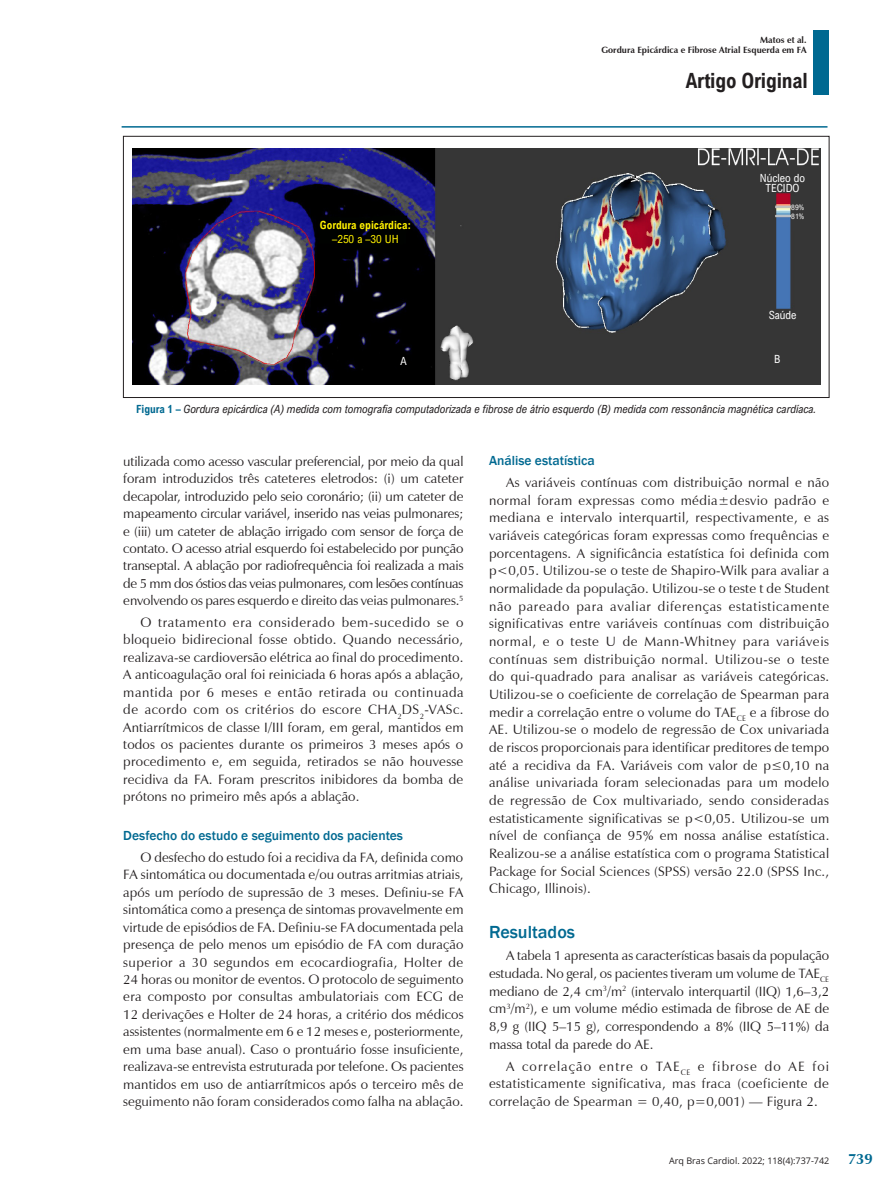
<style>
.page{position:relative;width:893px;height:1191px;background:#fff}
.page>*{position:absolute;margin:0;border:0;box-sizing:border-box;transform-origin:0 0}
.t1{font:700 21px "Arial Nova Cond";letter-spacing:-.01em;color:#231f20}
._02_-_TITULO_-_MATER{font:500 18px "Franklin Gothic";color:#006991}
.t2{font:700 15px "Zapf Humanist 601 BT";color:#006991}
._01-TEXTO_BASICO{font:13.5px/17.4px "Zapf Humanist 601 BT";letter-spacing:.01em;color:#231f20;text-align:justify}
._03_-_SUBTITULO_PRIN{font:500 13.5px "Franklin Gothic";color:#006991}
._06_-_LEGENDA_FIGURA{font:italic 11.25px "Arial Nova Cond";color:#231f20}
._02_TEXTO_TABELA_BAS{font:700 11.25px/13.5px "Arial Nova Cond";color:#fff101;text-align:center}
._02_TEXTO_TABELA_BAS-2{font:11.25px/10.5px "Arial Nova Cond";color:#fff;text-align:center}
.t3{font:700 9px/10.8px "Zapf Humanist 601 BT";color:#231f20;text-align:right}
.t4{font:9px "Open Sans";color:#231f20}
._02_TEXTO_TABELA_BAS-3{font:7.5px "Arial Nova Cond";color:#fff}
.s1{font-weight:400}
.s2{font-weight:700;font-style:normal;color:#006991}
</style>
<div class="page">
<hr style="left:122px;top:126px;width:705px;height:2px;background:#006991">
<div style="left:813px;top:30px;width:16px;height:64px;background:#006991"></div>
<div style="left:123px;top:136px;width:706px;height:262px;border:1px solid #231f20"></div>
<img style="left:132px;top:149px;width:688px;height:236px">
<p class="t3" style="left:602px;top:34px;width:206px">Matos et al.<br>Gordura Epicárdica e Fibrose Atrial Esquerda em FA</p>
<h1 class="t1" style="left:686px;top:67px;width:124px">Artigo Original</h1>
<p class="_02_TEXTO_TABELA_BAS" style="left:320px;top:218px;width:93px">Gordura epicárdica: <span class="s1">–250 a –30 UH</span></p>
<p class="_02_TEXTO_TABELA_BAS-2" style="left:760px;top:172px;width:47px">Núcleo do<br>TECIDO</p>
<p class="_02_TEXTO_TABELA_BAS-3" style="left:791px;top:203px;width:14px">89%</p>
<p class="_02_TEXTO_TABELA_BAS-3" style="left:791px;top:212px;width:14px">81%</p>
<p class="_02_TEXTO_TABELA_BAS-2" style="left:769px;top:310px;width:29px">Saúde</p>
<p class="_02_TEXTO_TABELA_BAS-2" style="left:401px;top:356px;width:8px">A</p>
<p class="_02_TEXTO_TABELA_BAS-2" style="left:774px;top:354px;width:8px">B</p>
<p class="_06_-_LEGENDA_FIGURA" style="left:136px;top:402px;width:682px"><span class="s2">Figura 1 –</span> Gordura epicárdica (A) medida com tomografia computadorizada e fibrose de átrio esquerdo (B) medida com ressonância magnética cardíaca.</p>
<p class="_01-TEXTO_BASICO" style="left:123px;top:452px;width:342px">utilizada como acesso vascular preferencial, por meio da qual foram introduzidos três cateteres eletrodos: (i) um cateter decapolar, introduzido pelo seio coronário; (ii) um cateter de mapeamento circular variável, inserido nas veias pulmonares; e (iii) um cateter de ablação irrigado com sensor de força de contato. O acesso atrial esquerdo foi estabelecido por punção transeptal. A ablação por radiofrequência foi realizada a mais de 5 mm dos óstios das veias pulmonares, com lesões contínuas envolvendo os pares esquerdo e direito das veias pulmonares.<sup>5</sup></p>
<p class="_01-TEXTO_BASICO" style="left:123px;top:613px;width:342px;text-indent:17px">O tratamento era considerado bem-sucedido se o bloqueio bidirecional fosse obtido. Quando necessário, realizava-se cardioversão elétrica ao final do procedimento.<br>A anticoagulação oral foi reiniciada 6 horas após a ablação, mantida por 6 meses e então retirada ou continuada de acordo com os critérios do escore CHA<sub>2</sub>DS<sub>2</sub>-VASc.<br>Antiarrítmicos de classe I/III foram, em geral, mantidos em todos os pacientes durante os primeiros 3 meses após o procedimento e, em seguida, retirados se não houvesse recidiva da FA. Foram prescritos inibidores da bomba de prótons no primeiro mês após a ablação.</p>
<p class="_03_-_SUBTITULO_PRIN" style="left:123px;top:827px;width:281px">Desfecho do estudo e seguimento dos pacientes</p>
<p class="_01-TEXTO_BASICO" style="left:123px;top:848px;width:342px;text-indent:17px">O desfecho do estudo foi a recidiva da FA, definida como FA sintomática ou documentada e/ou outras arritmias atriais, após um período de supressão de 3 meses. Definiu-se FA sintomática como a presença de sintomas provavelmente em virtude de episódios de FA. Definiu‑se FA documentada pela presença de pelo menos um episódio de FA com duração superior a 30 segundos em ecocardiografia, Holter de 24 horas ou monitor de eventos. O protocolo de seguimento era composto por consultas ambulatoriais com ECG de 12 derivações e Holter de 24 horas, a critério dos médicos assistentes (normalmente em 6 e 12 meses e, posteriormente, em uma base anual). Caso o prontuário fosse insuficiente, realizava-se entrevista estruturada por telefone. Os pacientes mantidos em uso de antiarrítmicos após o terceiro mês de seguimento não foram considerados como falha na ablação.</p>
<p class="_03_-_SUBTITULO_PRIN" style="left:489px;top:452px;width:107px">Análise estatística</p>
<p class="_01-TEXTO_BASICO" style="left:489px;top:473px;width:342px;text-indent:17px">As variáveis contínuas com distribuição normal e não normal foram expressas como média±desvio padrão e mediana e intervalo interquartil, respectivamente, e as variáveis categóricas foram expressas como frequências e porcentagens. A significância estatística foi definida com p&lt;0,05. Utilizou-se o teste de Shapiro-Wilk para avaliar a normalidade da população. Utilizou-se o teste t de Student não pareado para avaliar diferenças estatisticamente significativas entre variáveis contínuas com distribuição normal, e o teste U de Mann-Whitney para variáveis contínuas sem distribuição normal. Utilizou-se o teste do qui-quadrado para analisar as variáveis categóricas.<br>Utilizou-se o coeficiente de correlação de Spearman para medir a correlação entre o volume do TAE<sub>CE</sub> e a fibrose do AE. Utilizou-se o modelo de regressão de Cox univariada de riscos proporcionais para identificar preditores de tempo até a recidiva da FA. Variáveis com valor de p≤0,10 na análise univariada foram selecionadas para um modelo de regressão de Cox multivariado, sendo consideradas estatisticamente significativas se p&lt;0,05. Utilizou-se um nível de confiança de 95% em nossa análise estatística.<br>Realizou-se a análise estatística com o programa Statistical Package for Social Sciences (SPSS) versão 22.0 (SPSS Inc., Chicago, Illinois).</p>
<p class="_02_-_TITULO_-_MATER" style="left:489px;top:921px;width:88px">Resultados</p>
<p class="_01-TEXTO_BASICO" style="left:489px;top:946px;width:342px;text-indent:17px">A tabela 1 apresenta as características basais da população estudada. No geral, os pacientes tiveram um volume de TAE<sub>CE </sub>mediano de 2,4 cm<sup>3</sup>/m<sup>2</sup> (intervalo interquartil (IIQ) 1,6–3,2 cm<sup>3</sup>/m<sup>2</sup>), e um volume médio estimada de fibrose de AE de 8,9 g (IIQ 5–15 g), correspondendo a 8% (IIQ 5–11%) da massa total da parede do AE.</p>
<p class="_01-TEXTO_BASICO" style="left:489px;top:1057px;width:342px;text-indent:17px">A correlação entre o TAE<sub>CE</sub> e fibrose do AE foi estatisticamente significativa, mas fraca (coeficiente de correlação de Spearman = 0,40, p=0,001) — Figura 2.</p>
<p class="t4" style="left:669px;top:1154px;width:162px">Arq Bras Cardiol. 2022; 118(4):737-742</p>
<p class="t2" style="left:848px;top:1149px;width:26px">739</p>
</div>
